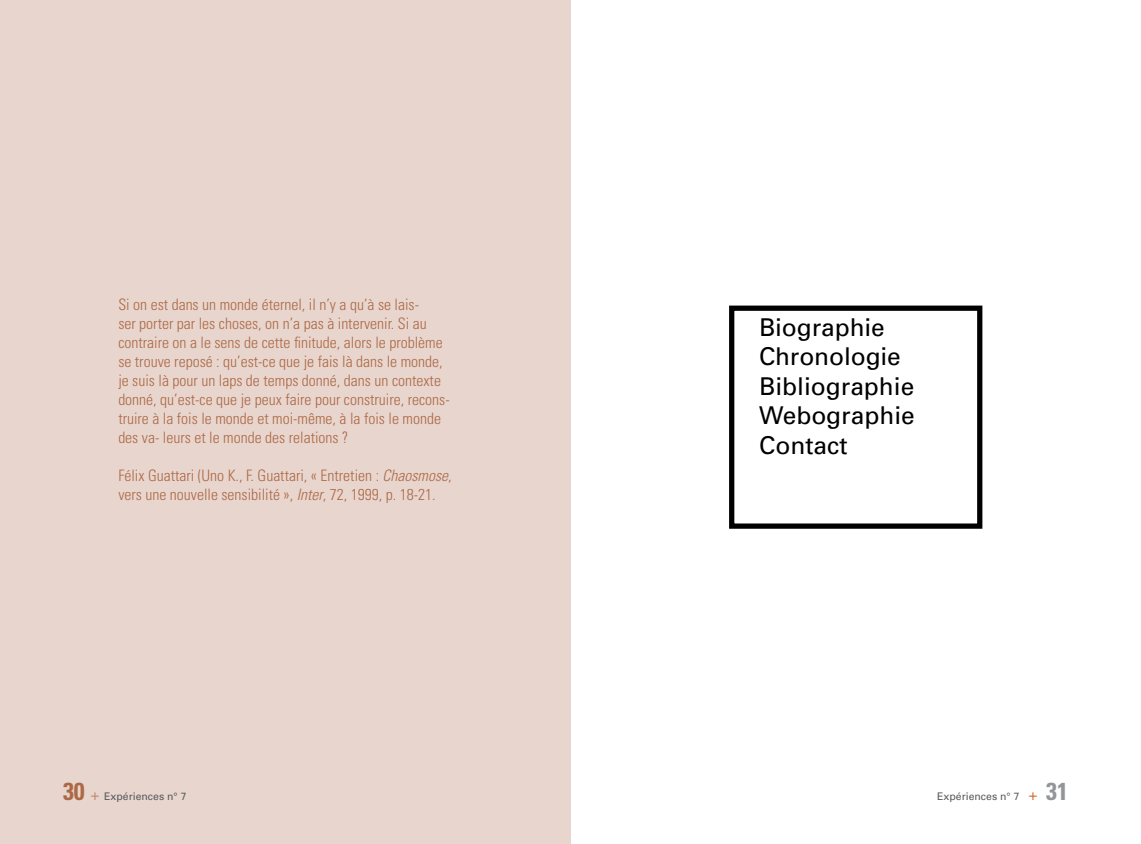
<style>
.page{position:relative;width:1141px;height:844px;background:#fff}
.page>*{position:absolute;margin:0;border:0;box-sizing:border-box;transform-origin:0 0}
.t1{font:24.5px/29.4px "Univers";color:#000}
.t2{font:300 condensed 15.75px/18.9px "Univers";color:#ad6946}
.t3{font:10.5px "Univers";color:#58595b}
.s1{font-style:italic}
.s2{font-weight:700;font-stretch:condensed;font-size:24.5px;color:#ad6946}
.s3{font-size:15.75px;color:#be8a72}
.s4{font-size:15.75px;color:#d56a2a}
.s5{font-weight:700;font-stretch:condensed;font-size:24.5px;color:#939598}
</style>
<div class="page">
<div style="left:0;top:0;width:570px;height:843px;background:#e8d6ce"></div>
<div style="left:729px;top:305px;width:253px;height:223px;border:5px solid #000"></div>
<p class="t2" style="left:118px;top:295px;width:333px">Si on est dans un monde éternel, il n’y a qu’à se lais-<br>ser porter par les choses, on n’a pas à intervenir. Si au contraire on a le sens de cette finitude, alors le problème se trouve reposé : qu’est-ce que je fais là dans le monde, je suis là pour un laps de temps donné, dans un contexte donné, qu’est-ce que je peux faire pour construire, recons&shy;truire à la fois le monde et moi-même, à la fois le monde des va- leurs et le monde des relations ?</p>
<p class="t2" style="left:118px;top:465px;width:335px">Félix Guattari (Uno K., F. Guattari, « Entretien : <span class="s1">Chaosmose</span>, vers une nouvelle sensibilité », <span class="s1">Inter</span>, 72, 1999, p. 18-21.</p>
<p class="t3" style="left:63px;top:790px;width:125px"><span class="s2">30</span> <span class="s3">+</span> Expériences n° 7</p>
<h1 class="t1" style="left:759px;top:312px;width:157px">Biographie<br>Chronologie<br>Bibliographie<br>Webographie<br>Contact</h1>
<p class="t3" style="left:937px;top:790px;width:132px">Expériences n° 7 <span class="s4">+</span> <span class="s5">31</span></p>
</div>
